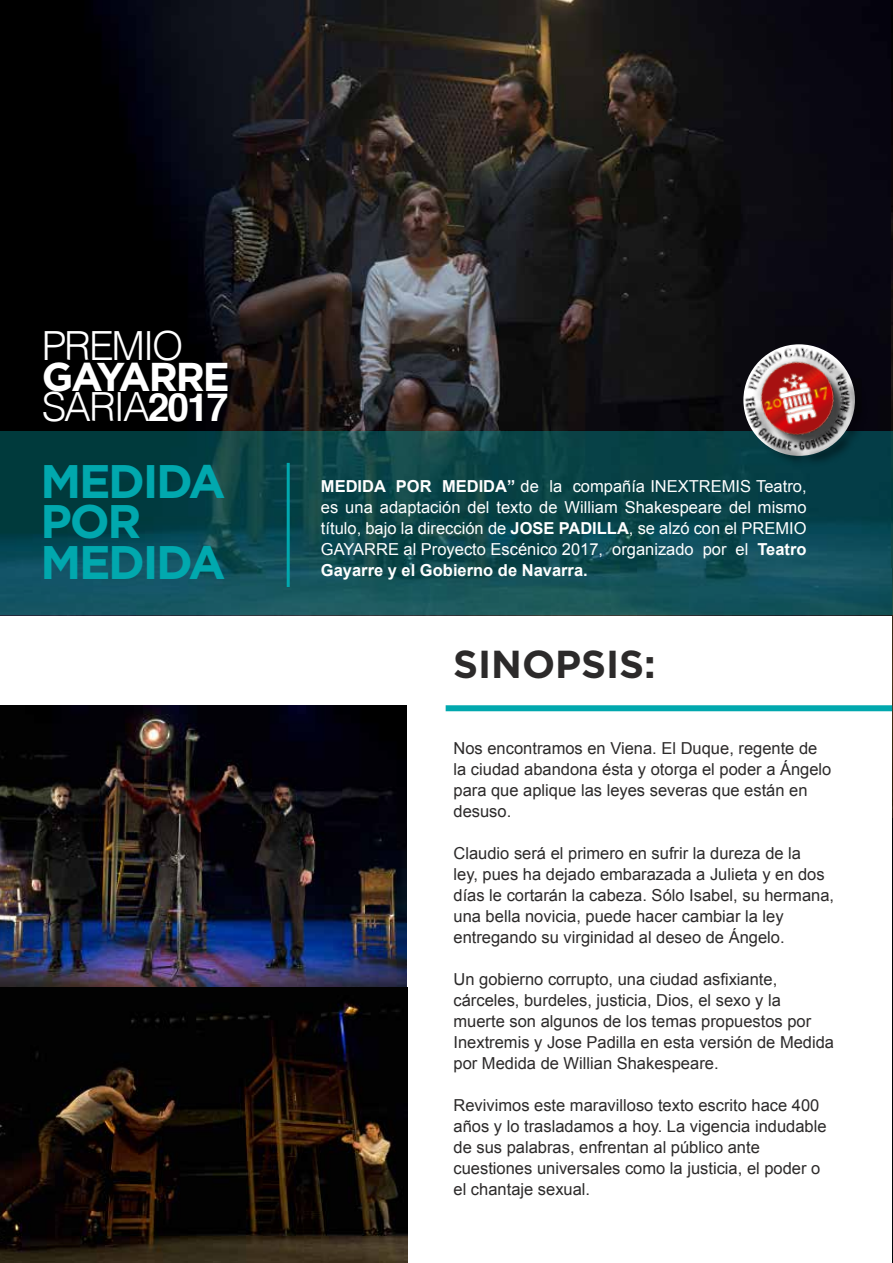
<style>
.page{position:relative;width:893px;height:1263px;background:#fff}
.page>*{position:absolute;margin:0;border:0;box-sizing:border-box;transform-origin:0 0}
.t1{font:700 47.1px/40.3px "Gotham";letter-spacing:-.05em;color:#01a8ae}
.t2{font:300 40.2px "Helvetica";letter-spacing:-.05em;color:#fff}
.t3{font:700 40.2px "Gotham";letter-spacing:-.05em;color:#fff}
.t4{font:700 39px "Gotham";color:#2c2a2a}
.t5{font:16.5px/21px "Arial";color:#2c2a2a}
.t6{font:16.5px/21px "Arial";color:#fff;text-align:justify}
.s1{font-weight:700;font-size:38.85px}
.s2{font-weight:700}
</style>
<div class="page">
<img style="left:0;top:0;width:892px;height:432px">
<img style="left:892px;top:615px;width:1px;height:203px">
<img style="left:892px;top:0;width:1px;height:432px">
<img style="left:892px;top:818px;width:1px;height:445px">
<svg style="left:0;top:432px;width:893px;height:183px;background:#0c484f"></svg>
<img style="left:728px;top:329px;width:141px;height:141px">
<div style="left:446px;top:705px;width:446px;height:6px;background:#01a8ae"></div>
<hr style="left:287px;top:463px;width:3px;height:124px;background:#01a8ae">
<img style="left:0;top:706px;width:406px;height:281px">
<img style="left:0;top:987px;width:408px;height:276px">
<h2 class="t2" style="left:42px;top:311px;width:143px">PREMIO</h2>
<h2 class="t3" style="left:42px;top:353px;width:190px">GAYARRE</h2>
<h2 class="t2" style="left:42px;top:373px;width:188px">SARIA<span class="s1">2017</span></h2>
<h1 class="t1" style="left:41px;top:460px;width:186px">MEDIDA<br>POR<br>MEDIDA</h1>
<p class="t6" style="left:321px;top:476px;width:487px"><span class="s2">MEDIDA POR MEDIDA”</span> de la compañía INEXTREMIS Teatro, es una adaptación del texto de William Shakespeare del mismo título, bajo la dirección de <span class="s2">JOSE PADILLA</span>, se alzó con el PREMIO GAYARRE al Proyecto Escénico 2017, organizado por el <span class="s2">Teatro Gayarre y el Gobierno de Navarra.</span></p>
<h3 class="t4" style="left:453px;top:641px;width:204px">SINOPSIS:</h3>
<p class="t5" style="left:454px;top:738px;width:379px">Nos encontramos en Viena. El Duque, regente de la ciudad abandona ésta y otorga el poder a Ángelo para que aplique las leyes severas que están en desuso.</p>
<p class="t5" style="left:454px;top:843px;width:382px">Claudio será el primero en sufrir la dureza de la<br>ley, pues ha dejado embarazada a Julieta y en dos días le cortarán la cabeza. Sólo Isabel, su hermana, una bella novicia, puede hacer cambiar la ley entregando su virginidad al deseo de Ángelo.</p>
<p class="t5" style="left:454px;top:969px;width:382px">Un gobierno corrupto, una ciudad asfixiante, cárceles, burdeles, justicia, Dios, el sexo y la muerte son algunos de los temas propuestos por Inextremis y Jose Padilla en esta versión de Medida por Medida de Willian Shakespeare.</p>
<p class="t5" style="left:454px;top:1095px;width:374px">Revivimos este maravilloso texto escrito hace 400 años y lo trasladamos a hoy. La vigencia indudable de sus palabras, enfrentan al público ante cuestiones universales como la justicia, el poder o el chantaje sexual.</p>
</div>
